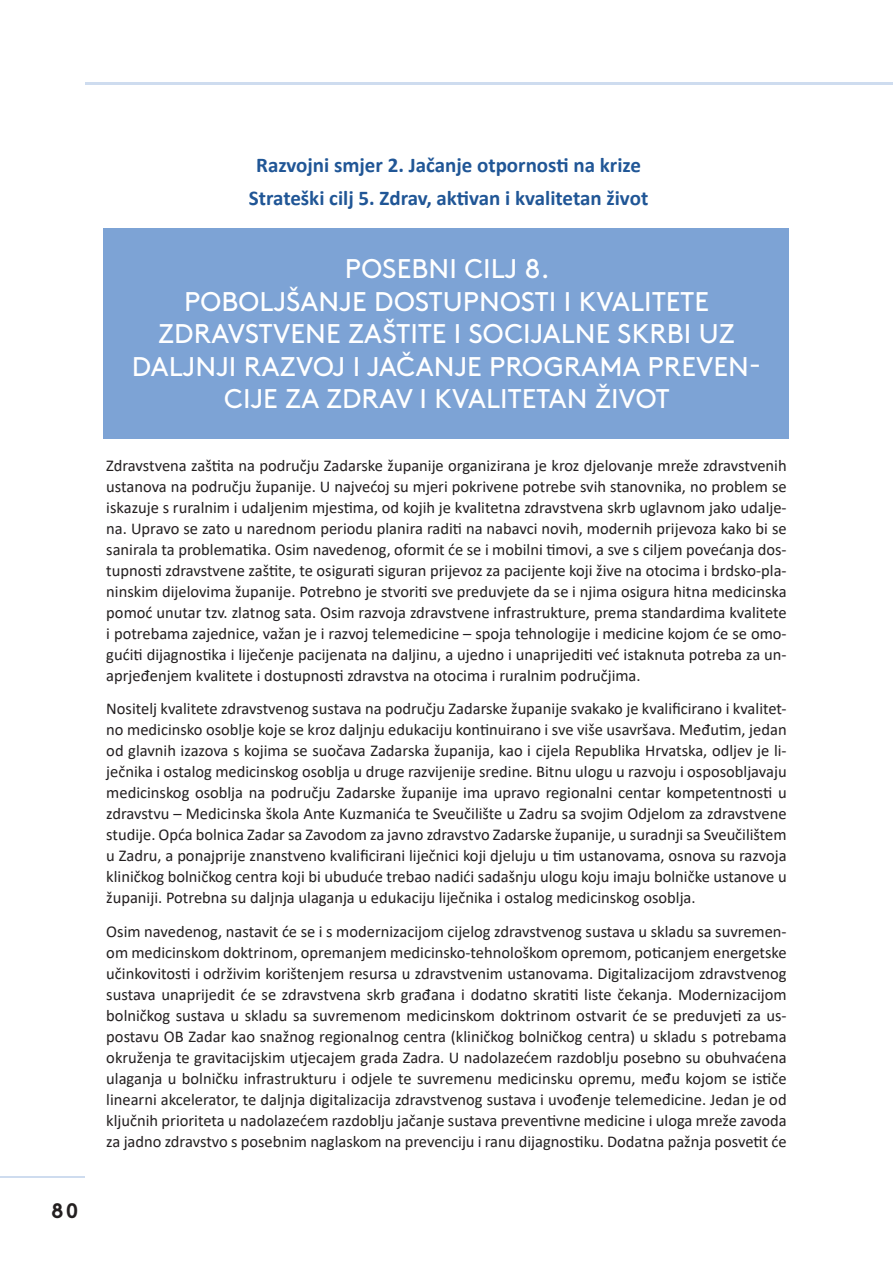
<style>
.page{position:relative;width:893px;height:1263px;background:#fff}
.page>*{position:absolute;margin:0;border:0;box-sizing:border-box;transform-origin:0 0}
.POseban_cilj{font:27px/32.4px "Brown";letter-spacing:.005em;color:#fff;text-align:center}
.tabela_mala{font:700 21px "Calibri";color:#205696}
.t1{font:700 21px "Brown";color:#231f20}
.Paragraph_Style_1{font:16.5px/21px "Calibri";color:#231f20;text-align:justify}
</style>
<div class="page">
<hr style="left:0;top:1176px;width:85px;height:2px;background:#7da3d5">
<hr style="left:85px;top:82px;width:808px;height:3px;background:#7da3d5">
<div style="left:104px;top:228px;width:685px;height:210px;background:#7da3d5"></div>
<p class="t1" style="left:51px;top:1194px;width:29px">80</p>
<p class="tabela_mala" style="left:256px;top:150px;width:386px">Razvojni smjer 2. Jačanje otpornosti na krize</p>
<p class="tabela_mala" style="left:249px;top:183px;width:401px">Strateški cilj 5. Zdrav, aktivan i kvalitetan život</p>
<p class="POseban_cilj" style="left:345px;top:251px;width:206px">POSEBNI CILJ 8.</p>
<p class="POseban_cilj" style="left:184px;top:283px;width:527px">POBOLJŠANJE DOSTUPNOSTI I KVALITETE</p>
<p class="POseban_cilj" style="left:158px;top:315px;width:578px">ZDRAVSTVENE ZAŠTITE I SOCIJALNE SKRBI UZ</p>
<p class="POseban_cilj" style="left:132px;top:348px;width:631px">DALJNJI RAZVOJ I JAČANJE PROGRAMA PREVEN-<br>CIJE ZA ZDRAV I KVALITETAN ŽIVOT</p>
<p class="Paragraph_Style_1" style="left:106px;top:455px;width:682px">Zdravstvena zaštita na području Zadarske županije organizirana je kroz djelovanje mreže zdravstvenih ustanova na području županije. U najvećoj su mjeri pokrivene potrebe svih stanovnika, no problem se iskazuje s ruralnim i udaljenim mjestima, od kojih je kvalitetna zdravstvena skrb uglavnom jako udalje&shy;na. Upravo se zato u narednom periodu planira raditi na nabavci novih, modernih prijevoza kako bi se sanirala ta problematika. Osim navedenog, oformit će se i mobilni timovi, a sve s ciljem povećanja dos&shy;tupnosti zdravstvene zaštite, te osigurati siguran prijevoz za pacijente koji žive na otocima i brdsko-pla&shy;ninskim dijelovima županije. Potrebno je stvoriti sve preduvjete da se i njima osigura hitna medicinska pomoć unutar tzv. zlatnog sata. Osim razvoja zdravstvene infrastrukture, prema standardima kvalitete i potrebama zajednice, važan je i razvoj telemedicine – spoja tehnologije i medicine kojom će se omo&shy;gućiti dijagnostika i liječenje pacijenata na daljinu, a ujedno i unaprijediti već istaknuta potreba za un&shy;aprjeđenjem kvalitete i dostupnosti zdravstva na otocima i ruralnim područjima.</p>
<p class="Paragraph_Style_1" style="left:106px;top:698px;width:682px">Nositelj kvalitete zdravstvenog sustava na području Zadarske županije svakako je kvalificirano i kvalitet&shy;no medicinsko osoblje koje se kroz daljnju edukaciju kontinuirano i sve više usavršava. Međutim, jedan od glavnih izazova s kojima se suočava Zadarska županija, kao i cijela Republika Hrvatska, odljev je li&shy;ječnika i ostalog medicinskog osoblja u druge razvijenije sredine. Bitnu ulogu u razvoju i osposobljavaju medicinskog osoblja na području Zadarske županije ima upravo regionalni centar kompetentnosti u zdravstvu – Medicinska škola Ante Kuzmanića te Sveučilište u Zadru sa svojim Odjelom za zdravstvene studije. Opća bolnica Zadar sa Zavodom za javno zdravstvo Zadarske županije, u suradnji sa Sveučilištem u Zadru, a ponajprije znanstveno kvalificirani liječnici koji djeluju u tim ustanovama, osnova su razvoja kliničkog bolničkog centra koji bi ubuduće trebao nadići sadašnju ulogu koju imaju bolničke ustanove u županiji. Potrebna su daljnja ulaganja u edukaciju liječnika i ostalog medicinskog osoblja.</p>
<p class="Paragraph_Style_1" style="left:106px;top:920px;width:682px">Osim navedenog, nastavit će se i s modernizacijom cijelog zdravstvenog sustava u skladu sa suvremen&shy;om medicinskom doktrinom, opremanjem medicinsko-tehnološkom opremom, poticanjem energetske učinkovitosti i održivim korištenjem resursa u zdravstvenim ustanovama. Digitalizacijom zdravstvenog sustava unaprijedit će se zdravstvena skrb građana i dodatno skratiti liste čekanja. Modernizacijom bolničkog sustava u skladu sa suvremenom medicinskom doktrinom ostvarit će se preduvjeti za us&shy;postavu OB Zadar kao snažnog regionalnog centra (kliničkog bolničkog centra) u skladu s potrebama okruženja te gravitacijskim utjecajem grada Zadra. U nadolazećem razdoblju posebno su obuhvaćena ulaganja u bolničku infrastrukturu i odjele te suvremenu medicinsku opremu, među kojom se ističe linearni akcelerator, te daljnja digitalizacija zdravstvenog sustava i uvođenje telemedicine. Jedan je od ključnih prioriteta u nadolazećem razdoblju jačanje sustava preventivne medicine i uloga mreže zavoda za jadno zdravstvo s posebnim naglaskom na prevenciju i ranu dijagnostiku. Dodatna pažnja posvetit će</p>
</div>
